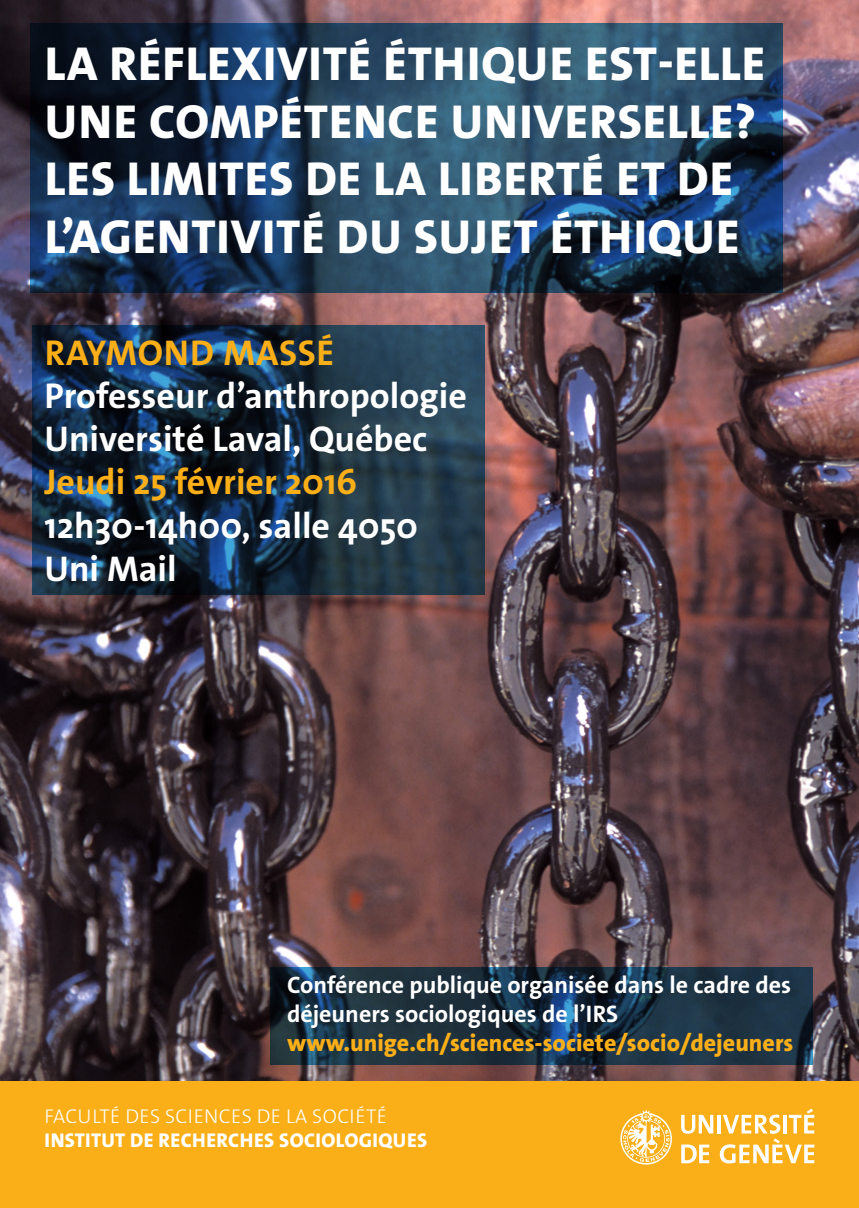
<style>
.page{position:relative;width:859px;height:1208px;background:#fff}
.page>*{position:absolute;margin:0;border:0;box-sizing:border-box;transform-origin:0 0}
.t1{font:800 48px/57.6px "The Sans Os F";letter-spacing:.02em;color:#fff}
.t2{font:700 36px/43.2px "The Sans Os F";color:#fff}
.t3{font:700 24px/28.8px "The Sans Os F";color:#fff}
.t4{font:800 20px "The Sans Os F";letter-spacing:.02em;color:#fff}
.t5{font:300 20px "The Sans Os F";letter-spacing:.02em;color:#fff}
.s1{color:#faaf18}
.s2{font-weight:800;color:#faaf18}
</style>
<div class="page">
<img style="left:0;top:0;width:859px;height:1081px">
<div style="left:0;top:1081px;width:859px;height:127px;background:#faaf18"></div>
<svg style="left:620px;top:1109px;width:52px;height:55px"></svg>
<svg style="left:681px;top:1114px;width:32px;height:19px"></svg>
<hr style="left:717px;top:1114px;width:4px;height:19px;background:#fff">
<svg style="left:681px;top:1144px;width:28px;height:19px"></svg>
<svg style="left:720px;top:1108px;width:94px;height:55px"></svg>
<svg style="left:30px;top:23px;width:752px;height:269px;background:#1f3d59"></svg>
<svg style="left:32px;top:325px;width:453px;height:269px;background:#193045"></svg>
<svg style="left:271px;top:967px;width:542px;height:97px;background:#1a3143"></svg>
<p class="t1" style="left:45px;top:35px;width:722px">LA RÉFLEXIVITÉ ÉTHIQUE EST-ELLE<br>UNE COMPÉTENCE UNIVERSELLE?<br>LES LIMITES DE LA LIBERTÉ ET DE<br>L’AGENTIVITÉ DU SUJET ÉTHIQUE</p>
<p class="t2" style="left:45px;top:331px;width:424px"><span class="s1">RAYMOND MASSÉ<br></span>Professeur d’anthropologie<br>Université Laval, Québec<br><span class="s1">Jeudi 25 février 2016<br></span>12h30-14h00, salle 4050<br>Uni Mail</p>
<p class="t3" style="left:287px;top:971px;width:508px">Conférence publique organisée dans le cadre des déjeuners sociologiques de l’IRS <span class="s2">www.unige.ch/sciences-societe/socio/dejeuners</span></p>
<p class="t5" style="left:44px;top:1103px;width:344px">FACULTÉ DES SCIENCES DE LA SOCIÉTÉ</p>
<p class="t4" style="left:44px;top:1127px;width:384px">INSTITUT DE RECHERCHES SOCIOLOGIQUES</p>
</div>
